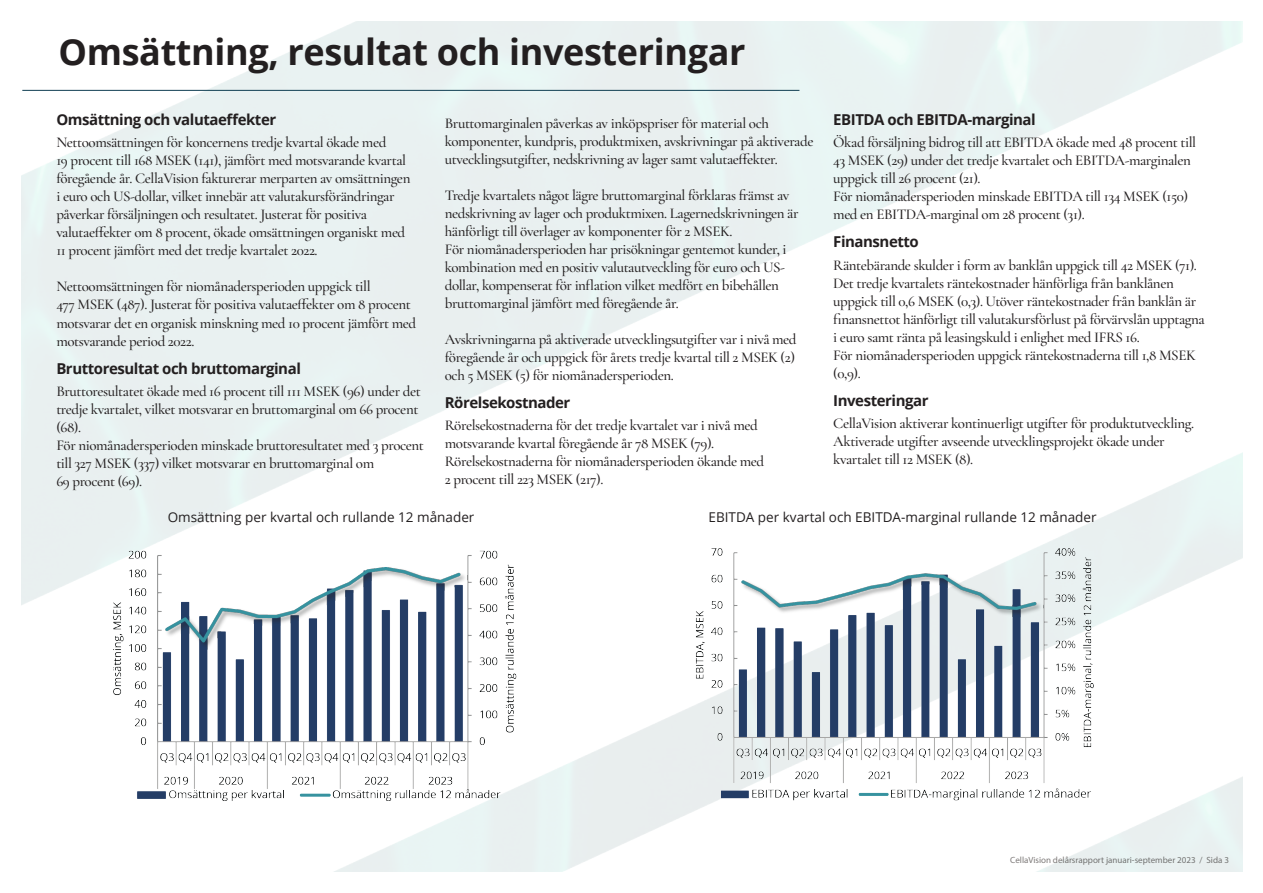
<style>
.page{position:relative;width:1263px;height:893px;background:#fff}
.page>*{position:absolute;margin:0;border:0;box-sizing:border-box;transform-origin:0 0}
.Top_Header{font:700 36px "Open Sans";letter-spacing:-.01em;color:#231f20}
.Body_text{font:500 15px/18px "Cormorant Garamond";letter-spacing:-.03em;color:#231f20}
.Subheader_body_text{font:700 15px "Open Sans";letter-spacing:-.03em;color:#231f20}
.t1{font:13.5px "Open Sans";color:#231f20}
.t2{font:9px "Myriad Pro";color:#7e7a79}
</style>
<div class="page">
<hr style="left:22px;top:90px;width:777px;height:1px;background:#0f3e52">
<img style="left:107px;top:544px;width:435px;height:280px">
<img style="left:684px;top:542px;width:434px;height:274px">
<p class="Top_Header" style="left:58px;top:27px;width:688px">Omsättning, resultat och investeringar</p>
<p class="Subheader_body_text" style="left:56px;top:109px;width:221px">Omsättning och valutaeffekter</p>
<p class="Body_text" style="left:56px;top:134px;width:356px">Nettoomsättningen för koncernens tredje kvartal ökade med<br>19 procent till 168 MSEK (141), jämfört med motsvarande kvartal föregående år. CellaVision fakturerar merparten av omsättningen i euro och US-dollar, vilket innebär att valutakursförändringar påverkar försäljningen och resultatet. Justerat för positiva valutaeffekter om 8 procent, ökade omsättningen organiskt med 11 procent jämfört med det tredje kvartalet 2022.</p>
<p class="Body_text" style="left:56px;top:278px;width:361px">Nettoomsättningen för niomånadersperioden uppgick till<br>477 MSEK (487). Justerat för positiva valutaeffekter om 8 procent motsvarar det en organisk minskning med 10 procent jämfört med motsvarande period 2022.</p>
<p class="Subheader_body_text" style="left:56px;top:357px;width:246px">Bruttoresultat och bruttomarginal</p>
<p class="Body_text" style="left:56px;top:382px;width:366px">Bruttoresultatet ökade med 16 procent till 111 MSEK (96) under det tredje kvartalet, vilket motsvarar en bruttomarginal om 66 procent (68).</p>
<p class="Body_text" style="left:56px;top:436px;width:369px">För niomånadersperioden minskade bruttoresultatet med 3 procent till 327 MSEK (337) vilket motsvarar en bruttomarginal om<br>69 procent (69).</p>
<p class="Body_text" style="left:445px;top:114px;width:370px">Bruttomarginalen påverkas av inköpspriser för material och komponenter, kundpris, produktmixen, avskrivningar på aktiverade utvecklingsutgifter, nedskrivning av lager samt valutaeffekter.</p>
<p class="Body_text" style="left:445px;top:186px;width:355px">Tredje kvartalets något lägre bruttomarginal förklaras främst av nedskrivning av lager och produktmixen. Lagernedskrivningen är hänförligt till överlager av komponenter för 2 MSEK.</p>
<p class="Body_text" style="left:445px;top:240px;width:343px">För niomånadersperioden har prisökningar gentemot kunder, i kombination med en positiv valutautveckling för euro och US&shy;dollar, kompenserat för inflation vilket medfört en bibehållen bruttomarginal jämfört med föregående år.</p>
<p class="Body_text" style="left:445px;top:330px;width:353px;text-align:justify">Avskrivningarna på aktiverade utvecklingsutgifter var i nivå med föregående år och uppgick för årets tredje kvartal till 2 MSEK (2) och 5 MSEK (5) för niomånadersperioden.</p>
<p class="Subheader_body_text" style="left:445px;top:392px;width:127px">Rörelsekostnader</p>
<p class="Body_text" style="left:445px;top:416px;width:314px">Rörelsekostnaderna för det tredje kvartalet var i nivå med motsvarande kvartal föregående år 78 MSEK (79).</p>
<p class="Body_text" style="left:445px;top:452px;width:321px">Rörelsekostnaderna för niomånadersperioden ökande med<br>2 procent till 223 MSEK (217).</p>
<p class="Subheader_body_text" style="left:833px;top:109px;width:204px">EBITDA och EBITDA-marginal</p>
<p class="Body_text" style="left:833px;top:134px;width:364px">Ökad försäljning bidrog till att EBITDA ökade med 48 procent till<br>43 MSEK (29) under det tredje kvartalet och EBITDA-marginalen uppgick till 26 procent (21).</p>
<p class="Body_text" style="left:833px;top:188px;width:356px">För niomånadersperioden minskade EBITDA till 134 MSEK (150) med en EBITDA-marginal om 28 procent (31).</p>
<p class="Subheader_body_text" style="left:833px;top:231px;width:87px">Finansnetto</p>
<p class="Body_text" style="left:833px;top:256px;width:373px">Räntebärande skulder i form av banklån uppgick till 42 MSEK (71).<br>Det tredje kvartalets räntekostnader hänförliga från banklånen uppgick till 0,6 MSEK (0,3). Utöver räntekostnader från banklån är finansnettot hänförligt till valutakursförlust på förvärvslån upptagna i euro samt ränta på leasingskuld i enlighet med IFRS 16.</p>
<p class="Body_text" style="left:833px;top:346px;width:364px">För niomånadersperioden uppgick räntekostnaderna till 1,8 MSEK (0,9).</p>
<p class="Subheader_body_text" style="left:833px;top:390px;width:97px">Investeringar</p>
<p class="Body_text" style="left:833px;top:414px;width:362px">CellaVision aktiverar kontinuerligt utgifter för produktutveckling.<br>Aktiverade utgifter avseende utvecklingsprojekt ökade under kvartalet till 12 MSEK (8).</p>
<p class="t1" style="left:168px;top:508px;width:308px">Omsättning per kvartal och rullande 12 månader</p>
<p class="t1" style="left:709px;top:508px;width:389px">EBITDA per kvartal och EBITDA-marginal rullande 12 månader</p>
<p class="t2" style="left:1010px;top:855px;width:220px">CellaVision delårsrapport januari-september 2023 / Sida 3</p>
</div>
